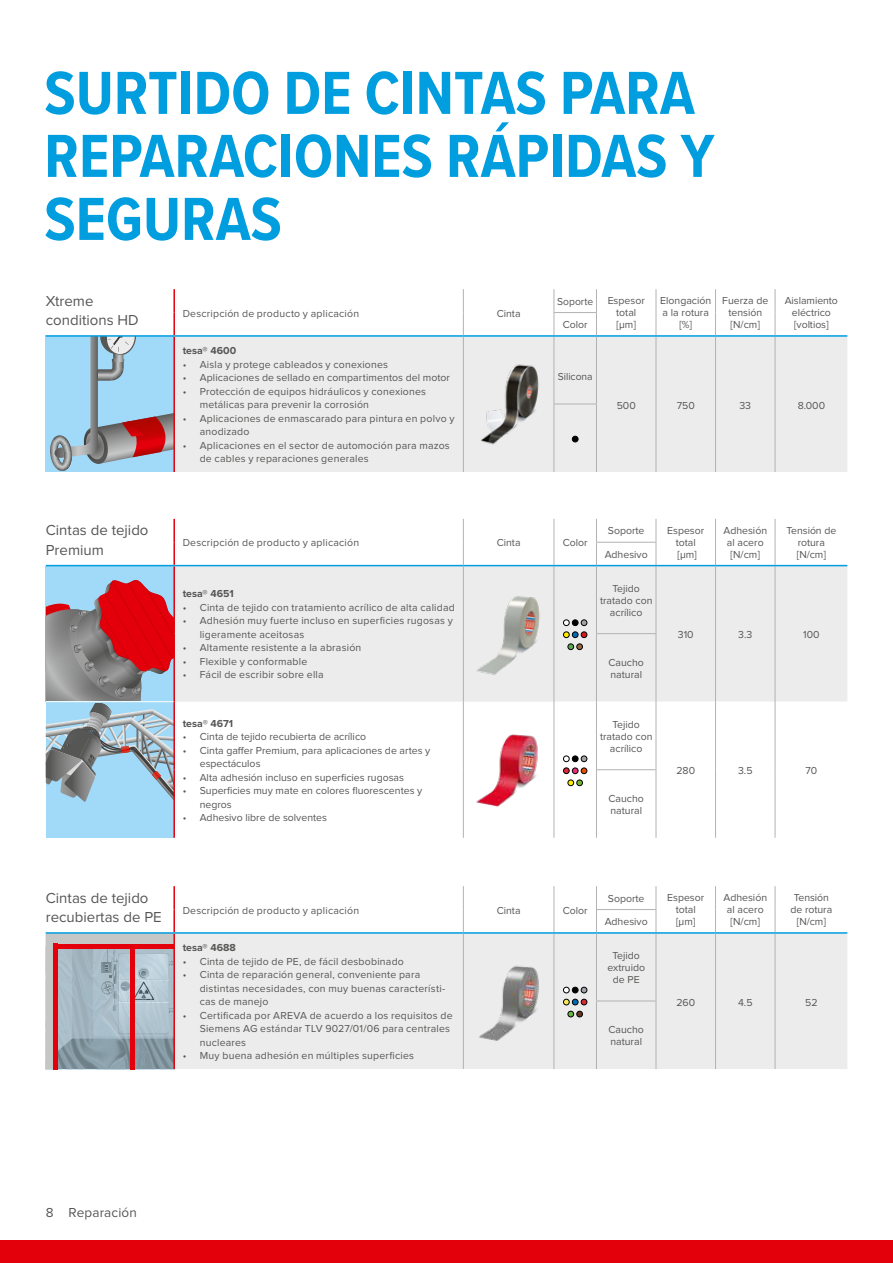
<style>
.page{position:relative;width:893px;height:1263px;background:#fff}
.page>*{position:absolute;margin:0;border:0;box-sizing:border-box;transform-origin:0 0}
.t1{font:700 63px/63px "Proxima Nova Cond";color:#009ddf}
.t2{font:15px/19.5px "Proxima Nova";color:#565655}
.t3{font:13.5px "Proxima Nova";letter-spacing:.01em;color:#565655}
.t4{font:10.5px/12px "Proxima Nova";letter-spacing:.015em;color:#565655}
.t5{font:10.5px/12px "Proxima Nova";letter-spacing:-.005em;color:#565655;text-align:center}
.t6{font:700 10.5px "Proxima Nova";color:#565655}
</style>
<div class="page">
<div style="left:46px;top:566px;width:129px;height:136px;background:#a1daf8"></div>
<div style="left:46px;top:702px;width:128px;height:136px;background:#a1daf8"></div>
<svg style="left:45px;top:579px;width:128px;height:223px"></svg>
<div style="left:46px;top:336px;width:128px;height:136px;background:#a1daf8"></div>
<div style="left:175px;top:566px;width:379px;height:136px;background:#ececec"></div>
<svg style="left:463px;top:519px;width:1px;height:46px"></svg>
<hr style="left:463px;top:566px;width:1px;height:68px;background:#b1b2b3">
<hr style="left:463px;top:634px;width:1px;height:68px;background:#b1b2b3">
<hr style="left:463px;top:702px;width:1px;height:68px;background:#b1b2b3">
<hr style="left:463px;top:770px;width:1px;height:68px;background:#b1b2b3">
<hr style="left:173px;top:519px;width:2px;height:23px;background:#e3000b">
<hr style="left:173px;top:542px;width:2px;height:23px;background:#e3000b">
<hr style="left:173px;top:566px;width:2px;height:68px;background:#e3000b">
<hr style="left:173px;top:634px;width:2px;height:68px;background:#e3000b">
<hr style="left:173px;top:702px;width:2px;height:68px;background:#e3000b">
<hr style="left:173px;top:770px;width:2px;height:68px;background:#e3000b">
<hr style="left:46px;top:701px;width:127px;height:1px;background:#fff">
<hr style="left:46px;top:565px;width:128px;height:1px;background:#009ddf">
<hr style="left:174px;top:565px;width:289px;height:1px;background:#009ddf">
<hr style="left:463px;top:565px;width:91px;height:1px;background:#009ddf">
<svg style="left:554px;top:519px;width:293px;height:319px"></svg>
<svg style="left:46px;top:886px;width:801px;height:183px"></svg>
<hr style="left:46px;top:335px;width:128px;height:2px;background:#009ddf">
<svg style="left:50px;top:289px;width:797px;height:183px"></svg>
<img style="left:448px;top:578px;width:118px;height:117px">
<img style="left:463px;top:708px;width:102px;height:121px">
<img style="left:454px;top:346px;width:108px;height:116px">
<img style="left:443px;top:942px;width:124px;height:125px">
<div style="left:0;top:1240px;width:893px;height:23px;background:#e3000b"></div>
<h1 class="t1" style="left:44px;top:60px;width:672px">SURTIDO DE CINTAS PARA<br>REPARACIONES RÁPIDAS Y<br>SEGURAS</h1>
<h2 class="t2" style="left:46px;top:291px;width:94px">Xtreme conditions HD</h2>
<h2 class="t2" style="left:46px;top:521px;width:104px">Cintas de tejido<br>Premium</h2>
<p class="t4" style="left:183px;top:308px;width:178px">Descripción de producto y aplicación</p>
<p class="t4" style="left:497px;top:308px;width:25px">Cinta</p>
<p class="t6" style="left:183px;top:346px;width:55px">tesa® 4600</p>
<p class="t4" style="left:183px;top:359px;width:207px">• Aisla y protege cableados y conexiones</p>
<p class="t4" style="left:183px;top:372px;width:269px">• Aplicaciones de sellado en compartimentos del motor</p>
<p class="t4" style="left:200px;top:385px;width:228px;line-height:13.5px;text-indent:-17px">• Protección de equipos hidráulicos y conexiones metálicas para prevenir la corrosión</p>
<p class="t4" style="left:200px;top:412px;width:256px;line-height:13.5px;text-indent:-17px">• Aplicaciones de enmascarado para pintura en polvo y anodizado</p>
<p class="t4" style="left:200px;top:439px;width:252px;line-height:13.5px;text-indent:-17px">• Aplicaciones en el sector de automoción para mazos de cables y reparaciones generales</p>
<p class="t4" style="left:557px;top:296px;width:37px">Soporte</p>
<p class="t4" style="left:608px;top:295px;width:39px;text-align:center">Espesor total [µm]</p>
<p class="t4" style="left:660px;top:295px;width:53px;text-align:center">Elongación a la rotura [%]</p>
<p class="t4" style="left:722px;top:295px;width:48px;text-align:center">Fuerza de tensión [N/cm]</p>
<p class="t5" style="left:785px;top:295px;width:55px">Aislamiento eléctrico</p>
<p class="t4" style="left:563px;top:319px;width:26px">Color</p>
<p class="t5" style="left:794px;top:319px;width:36px">[voltios]</p>
<p class="t4" style="left:558px;top:371px;width:37px">Silicona</p>
<p class="t4" style="left:617px;top:399px;width:21px">500</p>
<p class="t4" style="left:677px;top:399px;width:20px">750</p>
<p class="t4" style="left:739px;top:399px;width:13px">33</p>
<p class="t4" style="left:798px;top:399px;width:29px">8.000</p>
<p class="t4" style="left:183px;top:537px;width:178px">Descripción de producto y aplicación</p>
<p class="t4" style="left:497px;top:537px;width:25px">Cinta</p>
<p class="t4" style="left:563px;top:537px;width:26px">Color</p>
<p class="t6" style="left:183px;top:589px;width:53px">tesa® 4651</p>
<p class="t4" style="left:183px;top:602px;width:274px">• Cinta de tejido con tratamiento acrílico de alta calidad</p>
<p class="t4" style="left:200px;top:614px;width:255px;line-height:13.5px;text-indent:-17px">• Adhesión muy fuerte incluso en superficies rugosas y ligeramente aceitosas</p>
<p class="t4" style="left:183px;top:642px;width:180px">• Altamente resistente a la abrasión</p>
<p class="t4" style="left:183px;top:656px;width:126px">• Flexible y conformable</p>
<p class="t4" style="left:183px;top:669px;width:143px">• Fácil de escribir sobre ella</p>
<p class="t4" style="left:608px;top:525px;width:38px">Soporte</p>
<p class="t4" style="left:667px;top:525px;width:39px;text-align:center">Espesor total [µm]</p>
<p class="t4" style="left:723px;top:525px;width:45px;text-align:center">Adhesión al acero [N/cm]</p>
<p class="t5" style="left:786px;top:525px;width:51px">Tensión de rotura</p>
<p class="t4" style="left:605px;top:549px;width:45px">Adhesivo</p>
<p class="t4" style="left:797px;top:549px;width:31px">[N/cm]</p>
<p class="t4" style="left:600px;top:583px;width:54px;text-align:center">Tejido tratado con acrílico</p>
<p class="t4" style="left:608px;top:657px;width:37px">Caucho natural</p>
<p class="t4" style="left:678px;top:629px;width:17px">310</p>
<p class="t4" style="left:738px;top:629px;width:16px">3.3</p>
<p class="t4" style="left:803px;top:629px;width:18px">100</p>
<p class="t6" style="left:183px;top:718px;width:52px">tesa® 4671</p>
<p class="t4" style="left:183px;top:731px;width:185px">• Cinta de tejido recubierta de acrílico</p>
<p class="t4" style="left:200px;top:744px;width:232px;line-height:13.5px;text-indent:-17px">• Cinta gaffer Premium, para aplicaciones de artes y espectáculos</p>
<p class="t4" style="left:183px;top:771px;width:223px">• Alta adhesión incluso en superficies rugosas</p>
<p class="t4" style="left:200px;top:784px;width:224px;line-height:13.5px;text-indent:-17px">• Superficies muy mate en colores fluorescentes y negros</p>
<p class="t4" style="left:183px;top:812px;width:146px">• Adhesivo libre de solventes</p>
<p class="t4" style="left:600px;top:719px;width:54px;text-align:center">Tejido tratado con acrílico</p>
<p class="t4" style="left:608px;top:793px;width:37px">Caucho natural</p>
<p class="t4" style="left:676px;top:765px;width:20px">280</p>
<p class="t4" style="left:738px;top:765px;width:16px">3.5</p>
<p class="t4" style="left:805px;top:765px;width:13px">70</p>
<h2 class="t2" style="left:46px;top:888px;width:117px">Cintas de tejido recubiertas de PE</h2>
<p class="t4" style="left:183px;top:905px;width:178px">Descripción de producto y aplicación</p>
<p class="t4" style="left:497px;top:905px;width:25px">Cinta</p>
<p class="t4" style="left:563px;top:905px;width:26px">Color</p>
<p class="t6" style="left:183px;top:943px;width:55px">tesa® 4688</p>
<p class="t4" style="left:183px;top:955px;width:223px">• Cinta de tejido de PE, de fácil desbobinado</p>
<p class="t4" style="left:200px;top:968px;width:247px;line-height:13.5px;text-indent:-17px">• Cinta de reparación general, conveniente para distintas necesidades, con muy buenas característi&shy;cas de manejo</p>
<p class="t4" style="left:200px;top:1009px;width:254px;line-height:13.5px;text-indent:-17px">• Certificada por AREVA de acuerdo a los requisitos de<br>Siemens AG estándar TLV 9027/01/06 para centrales nucleares</p>
<p class="t4" style="left:183px;top:1050px;width:233px">• Muy buena adhesión en múltiples superficies</p>
<p class="t4" style="left:608px;top:893px;width:38px">Soporte</p>
<p class="t4" style="left:667px;top:892px;width:39px;text-align:center">Espesor total [µm]</p>
<p class="t4" style="left:723px;top:892px;width:45px;text-align:center">Adhesión al acero [N/cm]</p>
<p class="t5" style="left:791px;top:892px;width:43px">Tensión de rotura</p>
<p class="t4" style="left:605px;top:916px;width:45px">Adhesivo</p>
<p class="t4" style="left:797px;top:916px;width:31px">[N/cm]</p>
<p class="t4" style="left:607px;top:950px;width:39px;text-align:center">Tejido extruido de PE</p>
<p class="t4" style="left:608px;top:1024px;width:37px">Caucho natural</p>
<p class="t4" style="left:676px;top:996px;width:20px">260</p>
<p class="t4" style="left:738px;top:996px;width:16px">4.5</p>
<p class="t4" style="left:805px;top:996px;width:14px">52</p>
<p class="t3" style="left:46px;top:1206px;width:93px">8 Reparación</p>
</div>
